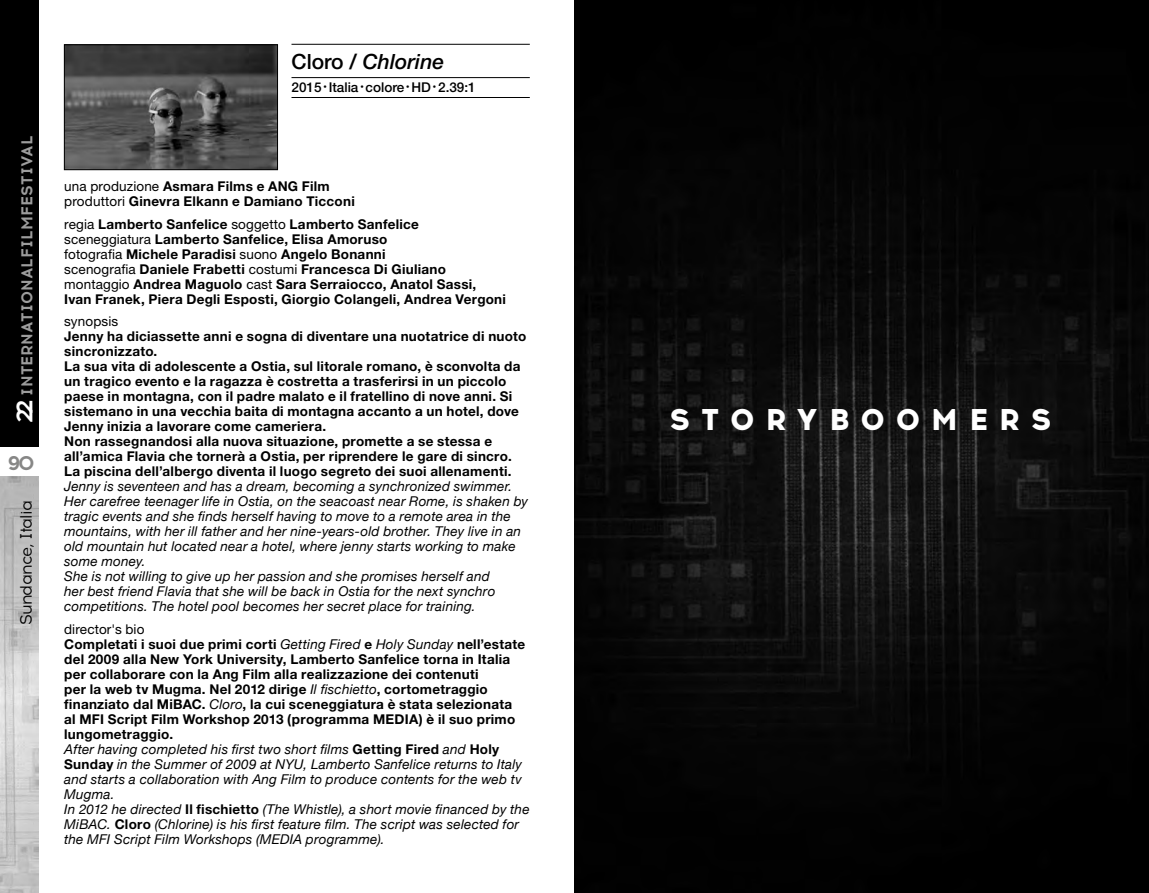
<style>
.page{position:relative;width:1149px;height:893px;background:#fff}
.page>*{position:absolute;margin:0;border:0;box-sizing:border-box;transform-origin:0 0}
.t1{font:800 30px "Acrom";letter-spacing:.36em;color:#fff}
.t2{font:italic 500 21px "Helvetica Neue";color:#000}
.t3{font:700 20.25px "Acrom";color:#878786}
.t4{font:16.5px "Acrom";letter-spacing:-.05em;color:#000}
.t5{font:700 15.75px "Acrom";letter-spacing:.01em;color:#9c9c9c}
.t6{font:700 13.5px/15px "Helvetica Neue";letter-spacing:.02em;color:#000}
.t7{font:italic 13.5px/15px "Helvetica Neue";letter-spacing:.015em;color:#000}
.t8{font:500 13.5px "Helvetica Neue";color:#000}
.t9{font:13.5px "Helvetica Neue";letter-spacing:.01em;color:#000}
.s1{font-size:22.5px;color:#fff}
.s2{font-style:normal}
.s3{font-weight:400}
.s4{font-weight:400;font-style:italic}
</style>
<div class="page">
<img style="left:574px;top:0;width:574px;height:893px">
<div style="left:0;top:0;width:38px;height:446px;background:#000"></div>
<img style="left:0;top:476px;width:38px;height:417px">
<hr style="left:291px;top:44px;width:238px;height:1px;background:#000">
<hr style="left:291px;top:77px;width:238px;height:1px;background:#000">
<hr style="left:291px;top:97px;width:238px;height:1px;background:#000">
<img style="left:66px;top:47px;width:209px;height:121px">
<div style="left:64px;top:45px;width:213px;height:125px;border:1px solid #000"></div>
<p class="t5" style="left:16px;top:423px;width:288px;rotate:-90deg"><span class="s1">22</span> INTERNATIONALFILMFESTIVAL</p>
<h3 class="t3" style="left:8px;top:449px;width:29px">90</h3>
<p class="t4" style="left:16px;top:625px;width:127px;rotate:-90deg">Sundance, Italia</p>
<h2 class="t2" style="left:291px;top:49px;width:154px"><span class="s2">Cloro /</span> Chlorine</h2>
<p class="t8" style="left:291px;top:79px;width:186px">2015 <sup>•</sup> Italia <sup>•</sup> colore <sup>•</sup> HD <sup>•</sup> 2.39:1</p>
<p class="t6" style="left:64px;top:179px;width:292px"><span class="s3">una produzione</span> Asmara Films e ANG Film <span class="s3">produttori</span> Ginevra Elkann e Damiano Ticconi</p>
<p class="t6" style="left:64px;top:216px;width:443px"><span class="s3">regia</span> Lamberto Sanfelice <span class="s3">soggetto</span> Lamberto Sanfelice <span class="s3">sceneggiatura</span> Lamberto Sanfelice, Elisa Amoruso<br><span class="s3">fotografia</span> Michele Paradisi <span class="s3">suono</span> Angelo Bonanni<br><span class="s3">scenografia</span> Daniele Frabetti <span class="s3">costumi</span> Francesca Di Giuliano <span class="s3">montaggio</span> Andrea Maguolo <span class="s3">cast</span> Sara Serraiocco, Anatol Sassi, Ivan Franek, Piera Degli Esposti, Giorgio Colangeli, Andrea Vergoni</p>
<p class="t9" style="left:64px;top:314px;width:55px">synopsis</p>
<p class="t6" style="left:64px;top:329px;width:463px">Jenny ha diciassette anni e sogna di diventare una nuotatrice di nuoto sincronizzato.<br>La sua vita di adolescente a Ostia, sul litorale romano, è sconvolta da un tragico evento e la ragazza è costretta a trasferirsi in un piccolo paese in montagna, con il padre malato e il fratellino di nove anni. Si sistemano in una vecchia baita di montagna accanto a un hotel, dove Jenny inizia a lavorare come cameriera.<br>Non rassegnandosi alla nuova situazione, promette a se stessa e all’amica Flavia che tornerà a Ostia, per riprendere le gare di sincro.<br>La piscina dell’albergo diventa il luogo segreto dei suoi allenamenti.</p>
<p class="t7" style="left:64px;top:480px;width:465px">Jenny is seventeen and has a dream, becoming a synchronized swimmer.<br>Her carefree teenager life in Ostia, on the seacoast near Rome, is shaken by tragic events and she finds herself having to move to a remote area in the mountains, with her ill father and her nine-years-old brother. They live in an old mountain hut located near a hotel, where jenny starts working to make some money.<br>She is not willing to give up her passion and she promises herself and<br>her best friend Flavia that she will be back in Ostia for the next synchro competitions. The hotel pool becomes her secret place for training.</p>
<p class="t6" style="left:64px;top:621px;width:466px"><span class="s3">director's bio<br></span>Completati i suoi due primi corti <span class="s4">Getting Fired</span> e <span class="s4">Holy Sunday</span> nell’estate del 2009 alla New York University, Lamberto Sanfelice torna in Italia per collaborare con la Ang Film alla realizzazione dei contenuti<br>per la web tv Mugma. Nel 2012 dirige <span class="s4">Il fischietto</span>, cortometraggio finanziato dal MiBAC. <span class="s4">Cloro</span>, la cui sceneggiatura è stata selezionata<br>al MFI Script Film Workshop 2013 (programma MEDIA) è il suo primo lungometraggio.<br><span class="s4">After having completed his first two short films</span> Getting Fired <span class="s4">and</span> Holy Sunday <span class="s4">in the Summer of 2009 at NYU, Lamberto Sanfelice returns to Italy and starts a collaboration with Ang Film to produce contents for the web tv Mugma.<br>In 2012 he directed</span> Il fischietto <span class="s4">(The Whistle), a short movie financed by the MiBAC.</span> Cloro <span class="s4">(Chlorine) is his first feature film. The script was selected for the MFI Script Film Workshops (MEDIA programme).</span></p>
<h1 class="t1" style="left:669px;top:397px;width:383px">STORYBOOMERS</h1>
</div>
